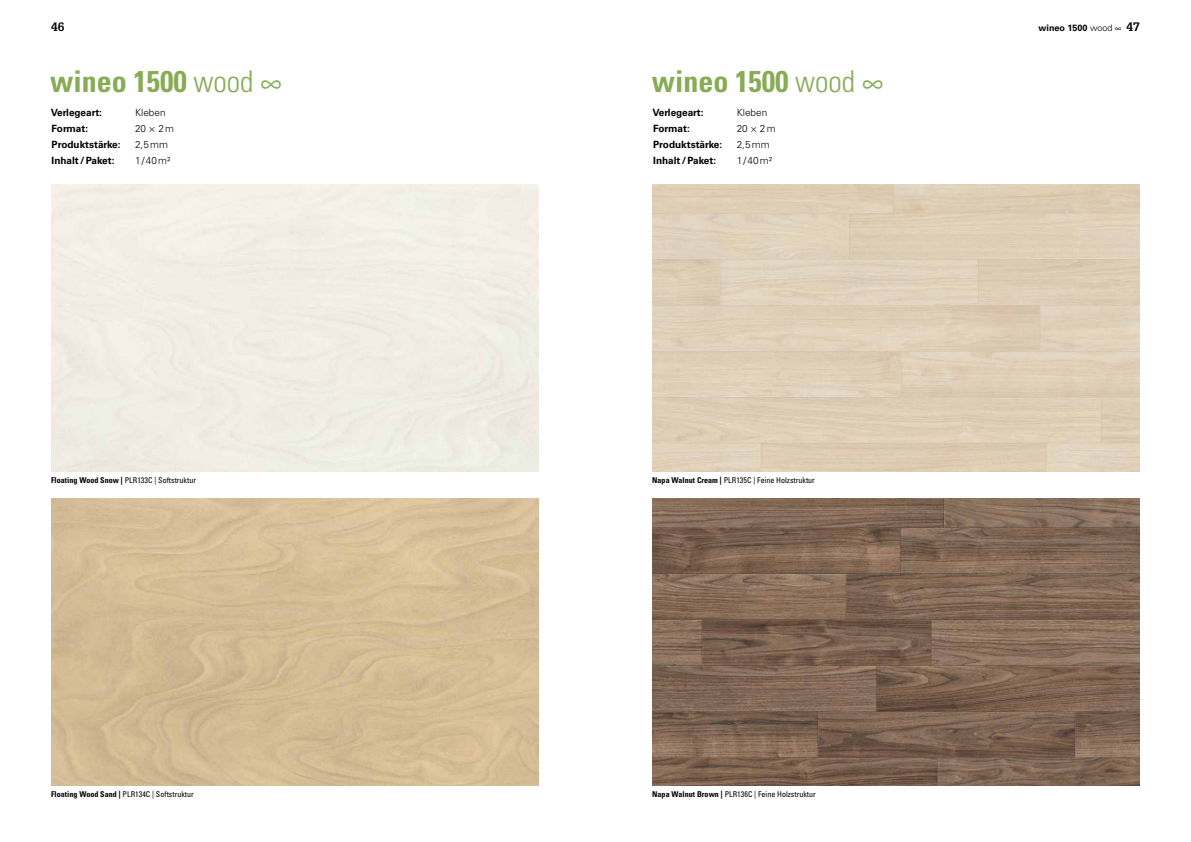
<style>
.page{position:relative;width:1191px;height:842px;background:#fff}
.page>*{position:absolute;margin:0;border:0;box-sizing:border-box;transform-origin:0 0}
.t1{font:30px "Univers LTCYR 67 Bold Cond";color:#87ac55}
.t2{font:700 12px "Glypha LT Pro";color:#000}
.t3{font:700 10px "Univers LTCYR 65";color:#000}
.t4{font:300 10px "Univers LTCYR 45";color:#000}
.t5{font:700 9px "Univers LTCYR 65";color:#000}
.t6{font:condensed 8px "Univers LTCYR 57";color:#000}
.s1{font-family:"Univers LTCYR 47 Light Cond"}
.s2{font-family:"Univers LTCYR 67 Bold Cond";font-stretch:normal}
.s3{font-family:"Univers LTCYR 45";font-weight:300}
.s4{font-family:"Glypha LT Pro";font-size:12px}
</style>
<div class="page">
<img style="left:652px;top:498px;width:488px;height:287px">
<h2 class="t2" style="left:51px;top:19px;width:15px">46</h2>
<h1 class="t1" style="left:50px;top:63px;width:233px">wineo 1500 <span class="s1">wood ∞</span></h1>
<h1 class="t1" style="left:652px;top:63px;width:233px">wineo 1500 <span class="s1">wood ∞</span></h1>
<p class="t3" style="left:51px;top:105px;width:53px">Verlegeart:</p>
<p class="t4" style="left:135px;top:106px;width:32px">Kleben</p>
<p class="t3" style="left:52px;top:121px;width:38px">Format:</p>
<p class="t4" style="left:135px;top:122px;width:40px">20 × 2m</p>
<p class="t3" style="left:52px;top:137px;width:71px">Produktstärke:</p>
<p class="t4" style="left:135px;top:138px;width:34px">2,5mm</p>
<p class="t3" style="left:52px;top:153px;width:64px">Inhalt /Paket:</p>
<p class="t4" style="left:135px;top:154px;width:37px">1/40m²</p>
<p class="t3" style="left:652px;top:105px;width:53px">Verlegeart:</p>
<p class="t4" style="left:736px;top:106px;width:32px">Kleben</p>
<p class="t3" style="left:653px;top:121px;width:38px">Format:</p>
<p class="t4" style="left:736px;top:122px;width:40px">20 × 2m</p>
<p class="t3" style="left:653px;top:137px;width:71px">Produktstärke:</p>
<p class="t4" style="left:736px;top:138px;width:34px">2,5mm</p>
<p class="t3" style="left:653px;top:153px;width:64px">Inhalt /Paket:</p>
<p class="t4" style="left:736px;top:154px;width:37px">1/40m²</p>
<p class="t6" style="left:51px;top:475px;width:146px"><span class="s2">Floating Wood Snow |</span> PLR133C | Softstruktur</p>
<p class="t6" style="left:652px;top:475px;width:164px"><span class="s2">Napa Walnut Cream |</span> PLR135C | Feine Holzstruktur</p>
<p class="t6" style="left:51px;top:789px;width:144px"><span class="s2">Floating Wood Sand |</span> PLR134C | Softstruktur</p>
<p class="t6" style="left:652px;top:789px;width:165px"><span class="s2">Napa Walnut Brown |</span> PLR136C | Feine Holzstruktur</p>
<p class="t5" style="left:1038px;top:22px;width:103px">wineo 1500 <span class="s3">wood ∞</span> <span class="s4">47</span></p>
</div>
